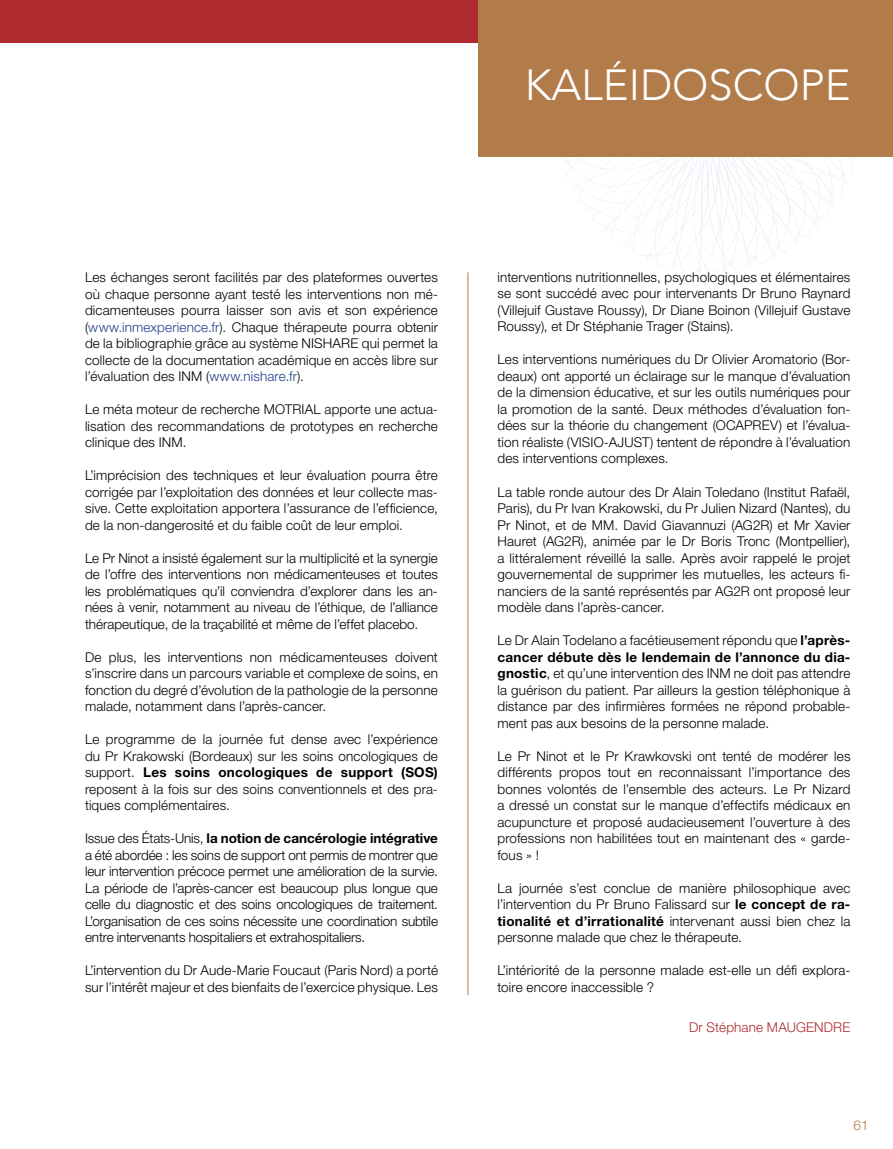
<style>
.page{position:relative;width:893px;height:1149px;background:#fff}
.page>*{position:absolute;margin:0;border:0;box-sizing:border-box;transform-origin:0 0}
.t1{font:300 43.5px "Avenir";color:#fff}
.t2{font:300 13.5px/16.5px "Helvetica Neue LT Std";letter-spacing:.01em;color:#000;text-align:justify}
.t3{font:300 13.5px "Helvetica Neue LT Std";letter-spacing:.01em;color:#ae2b30}
.t4{font:300 13.5px "Helvetica Neue LT Std";color:#b17c4a}
.s1{color:#25408f}
.s2{font-weight:700}
</style>
<div class="page">
<svg style="left:556px;top:156px;width:305px;height:118px"></svg>
<div style="left:0;top:0;width:556px;height:43px;background:#ae2b30"></div>
<div style="left:478px;top:0;width:415px;height:156px;background:#b17c4a"></div>
<hr style="left:468px;top:272px;width:1px;height:722px;background:#b17c4a">
<h1 class="t1" style="left:525px;top:60px;width:327px">KALÉIDOSCOPE</h1>
<p class="t2" style="left:85px;top:268px;width:354px">Les échanges seront facilités par des plateformes ouvertes où chaque personne ayant testé les interventions non mé&shy;dicamenteuses pourra laisser son avis et son expérience (<span class="s1">www.inmexperience.fr</span>). Chaque thérapeute pourra obtenir de la bibliographie grâce au système NISHARE qui permet la collecte de la documentation académique en accès libre sur l’évaluation des INM (<span class="s1">www.nishare.fr</span>).</p>
<p class="t2" style="left:85px;top:400px;width:354px">Le méta moteur de recherche MOTRIAL apporte une actua&shy;lisation des recommandations de prototypes en recherche clinique des INM.</p>
<p class="t2" style="left:85px;top:466px;width:354px">L’imprécision des techniques et leur évaluation pourra être corrigée par l’exploitation des données et leur collecte mas&shy;sive. Cette exploitation apportera l’assurance de l’efficience, de la non-dangerosité et du faible coût de leur emploi.</p>
<p class="t2" style="left:85px;top:549px;width:354px">Le Pr Ninot a insisté également sur la multiplicité et la synergie de l’offre des interventions non médicamenteuses et toutes les problématiques qu’il conviendra d’explorer dans les an&shy;nées à venir, notamment au niveau de l’éthique, de l’alliance thérapeutique, de la traçabilité et même de l’effet placebo.</p>
<p class="t2" style="left:85px;top:648px;width:354px">De plus, les interventions non médicamenteuses doivent s’inscrire dans un parcours variable et complexe de soins, en fonction du degré d’évolution de la pathologie de la personne malade, notamment dans l’après-cancer.</p>
<p class="t2" style="left:85px;top:730px;width:354px">Le programme de la journée fut dense avec l’expérience du Pr Krakowski (Bordeaux) sur les soins oncologiques de support. <span class="s2">Les soins oncologiques de support (SOS) </span>reposent à la fois sur des soins conventionnels et des pra&shy;tiques complémentaires.</p>
<p class="t2" style="left:85px;top:829px;width:354px">Issue des États-Unis, <span class="s2">la notion de cancérologie intégrative </span>a été abordée : les soins de support ont permis de montrer que leur intervention précoce permet une amélioration de la survie.<br>La période de l’après-cancer est beaucoup plus longue que celle du diagnostic et des soins oncologiques de traitement.<br>L’organisation de ces soins nécessite une coordination subtile entre intervenants hospitaliers et extrahospitaliers.</p>
<p class="t2" style="left:85px;top:961px;width:354px">L’intervention du Dr Aude-Marie Foucaut (Paris Nord) a porté sur l’intérêt majeur et des bienfaits de l’exercice physique. Les</p>
<p class="t2" style="left:497px;top:268px;width:354px">interventions nutritionnelles, psychologiques et élémentaires se sont succédé avec pour intervenants Dr Bruno Raynard (Villejuif Gustave Roussy), Dr Diane Boinon (Villejuif Gustave Roussy), et Dr Stéphanie Trager (Stains).</p>
<p class="t2" style="left:497px;top:351px;width:354px">Les interventions numériques du Dr Olivier Aromatorio (Bor&shy;deaux) ont apporté un éclairage sur le manque d’évaluation de la dimension éducative, et sur les outils numériques pour la promotion de la santé. Deux méthodes d’évaluation fon&shy;dées sur la théorie du changement (OCAPREV) et l’évalua&shy;tion réaliste (VISIO-AJUST) tentent de répondre à l’évaluation des interventions complexes.</p>
<p class="t2" style="left:497px;top:483px;width:354px">La table ronde autour des Dr Alain Toledano (Institut Rafaël, Paris), du Pr Ivan Krakowski, du Pr Julien Nizard (Nantes), du Pr Ninot, et de MM. David Giavannuzi (AG2R) et Mr Xavier Hauret (AG2R), animée par le Dr Boris Tronc (Montpellier), a littéralement réveillé la salle. Après avoir rappelé le projet gouvernemental de supprimer les mutuelles, les acteurs fi&shy;nanciers de la santé représentés par AG2R ont proposé leur modèle dans l’après-cancer.</p>
<p class="t2" style="left:497px;top:631px;width:354px">Le Dr Alain Todelano a facétieusement répondu que <span class="s2">l’après&shy;cancer débute dès le lendemain de l’annonce du dia&shy;gnostic</span>, et qu’une intervention des INM ne doit pas attendre la guérison du patient. Par ailleurs la gestion téléphonique à distance par des infirmières formées ne répond probable&shy;ment pas aux besoins de la personne malade.</p>
<p class="t2" style="left:497px;top:747px;width:354px">Le Pr Ninot et le Pr Krawkovski ont tenté de modérer les différents propos tout en reconnaissant l’importance des bonnes volontés de l’ensemble des acteurs. Le Pr Nizard a dressé un constat sur le manque d’effectifs médicaux en acupuncture et proposé audacieusement l’ouverture à des professions non habilitées tout en maintenant des « garde&shy;fous » !</p>
<p class="t2" style="left:497px;top:879px;width:354px">La journée s’est conclue de manière philosophique avec l’intervention du Pr Bruno Falissard sur <span class="s2">le concept de ra&shy;tionalité et d’irrationalité</span> intervenant aussi bien chez la personne malade que chez le thérapeute.</p>
<p class="t2" style="left:497px;top:961px;width:354px">L’intériorité de la personne malade est-elle un défi explora&shy;toire encore inaccessible ?</p>
<p class="t3" style="left:689px;top:1018px;width:100px">Dr Stéphane Maugendre</p>
<p class="t4" style="left:854px;top:1116px;width:17px">61</p>
</div>
